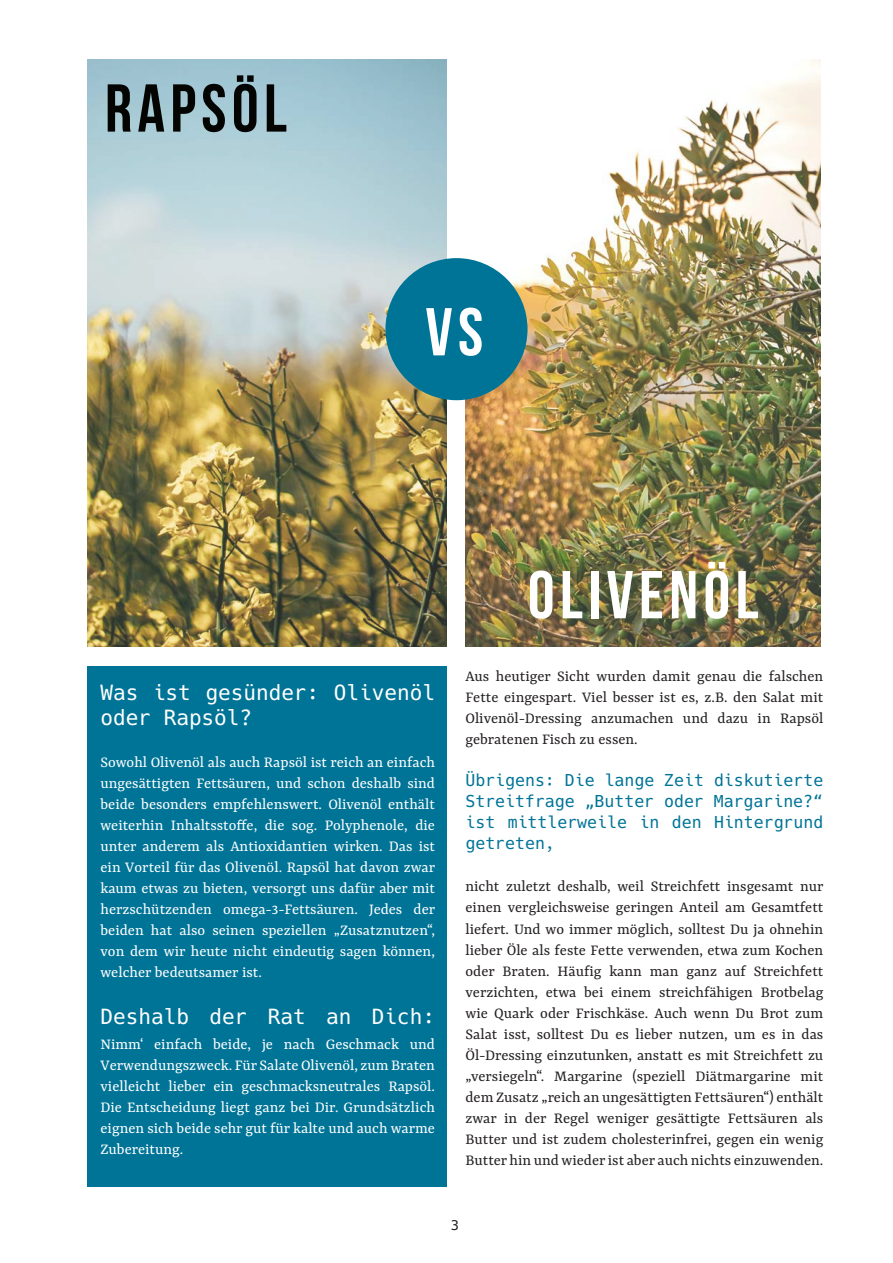
<style>
.page{position:relative;width:893px;height:1263px;background:#fff}
.page>*{position:absolute;margin:0;border:0;box-sizing:border-box;transform-origin:0 0}
.Überschrift{font:67.5px "Bebas Neue";letter-spacing:.08em;color:#fff}
.Überschrift-2{font:67.5px "Bebas Neue";letter-spacing:.08em;color:#040503}
.Textkörper{font:21px/25.5px "Hack";color:#fff}
.Textkörper-2{font:16.5px/21px "Yrsa";color:#231f20;text-align:justify}
.Textkörper-3{font:16.5px/21px "Yrsa";color:#fff;text-align:justify}
.Textkörper-4{font:16.5px/21px "Hack";color:#007497}
.t1{font:13.5px "Hack";color:#231f20}
</style>
<div class="page">
<div style="left:87px;top:666px;width:359px;height:520px;background:#007497"></div>
<img style="left:87px;top:60px;width:359px;height:586px">
<img style="left:465px;top:60px;width:356px;height:586px">
<div style="left:385px;top:258px;width:143px;height:142px;background:#007497;border-radius:50%"></div>
<p class="Überschrift-2" style="left:105px;top:71px;width:183px">RAPSÖL</p>
<p class="Überschrift" style="left:425px;top:295px;width:59px">VS</p>
<p class="Überschrift" style="left:528px;top:558px;width:232px">OLIVENÖL</p>
<p class="Textkörper" style="left:100px;top:680px;width:336px">Was ist gesünder: Olivenöl oder Rapsöl?</p>
<p class="Textkörper-3" style="left:100px;top:753px;width:336px">Sowohl Olivenöl als auch Rapsöl ist reich an einfach ungesättigten Fettsäuren, und schon deshalb sind beide besonders empfehlenswert. Olivenöl enthält weiterhin Inhaltsstoffe, die sog. Polyphenole, die unter anderem als Antioxidantien wirken. Das ist ein Vorteil für das Olivenöl. Rapsöl hat davon zwar kaum etwas zu bieten, versorgt uns dafür aber mit herzschützenden omega-3-Fettsäuren. Jedes der beiden hat also seinen speziellen „Zusatznutzen“, von dem wir heute nicht eindeutig sagen können, welcher bedeutsamer ist.</p>
<p class="Textkörper" style="left:100px;top:1004px;width:336px">Deshalb der Rat an Dich:</p>
<p class="Textkörper-3" style="left:100px;top:1035px;width:336px">Nimm‘ einfach beide, je nach Geschmack und Verwendungszweck. Für Salate Olivenöl, zum Braten vielleicht lieber ein geschmacksneutrales Rapsöl.<br>Die Entscheidung liegt ganz bei Dir. Grundsätzlich eignen sich beide sehr gut für kalte und auch warme Zubereitung.</p>
<p class="Textkörper-2" style="left:465px;top:667px;width:359px">Aus heutiger Sicht wurden damit genau die falschen Fette eingespart. Viel besser ist es, z.B. den Salat mit Olivenöl-Dressing anzumachen und dazu in Rapsöl gebratenen Fisch zu essen.</p>
<p class="Textkörper-4" style="left:465px;top:770px;width:359px">Übrigens: Die lange Zeit diskutierte<br>Streitfrage „Butter oder Margarine?“</p>
<p class="Textkörper-4" style="left:465px;top:812px;width:359px">ist mittlerweile in den Hintergrund getreten,</p>
<p class="Textkörper-2" style="left:465px;top:877px;width:360px">nicht zuletzt deshalb, weil Streichfett insgesamt nur einen vergleichsweise geringen Anteil am Gesamtfett liefert. Und wo immer möglich, solltest Du ja ohnehin lieber Öle als feste Fette verwenden, etwa zum Kochen oder Braten. Häufig kann man ganz auf Streichfett verzichten, etwa bei einem streichfähigen Brotbelag wie Quark oder Frischkäse. Auch wenn Du Brot zum Salat isst, solltest Du es lieber nutzen, um es in das Öl-Dressing einzutunken, anstatt es mit Streichfett zu „versiegeln“. Margarine (speziell Diätmargarine mit dem Zusatz „reich an ungesättigten Fettsäuren“) enthält zwar in der Regel weniger gesättigte Fettsäuren als Butter und ist zudem cholesterinfrei, gegen ein wenig Butter hin und wieder ist aber auch nichts einzuwenden.</p>
<p class="t1" style="left:451px;top:1216px;width:10px">3</p>
</div>
